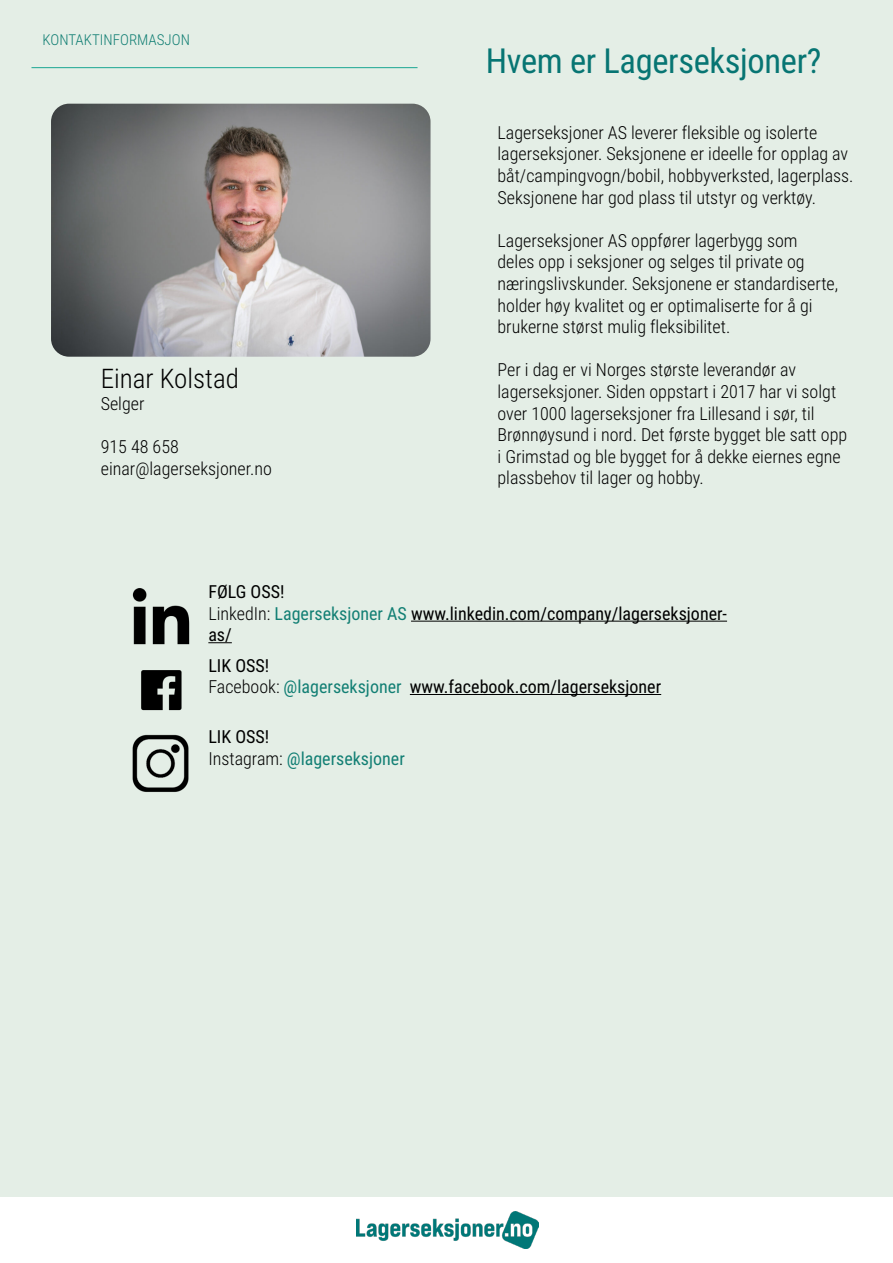
<style>
.page{position:relative;width:893px;height:1263px;background:#fff}
.page>*{position:absolute;margin:0;border:0;box-sizing:border-box;transform-origin:0 0}
.t1{font:34.5px "Roboto Condensed";letter-spacing:-.01em;color:#077573}
.t2{font:300 27px "Roboto Condensed";color:#000}
.t3{font:300 18px/21.6px "Roboto Condensed";color:#000}
.t4{font:18px/21.6px "Roboto Condensed";color:#000}
.t5{font:18px "Roboto Condensed";color:#127f74}
.t6{font:300 15px "Roboto Condensed";color:#127f74}
.s1{font-weight:300}
.s2{color:#127f74}
.s3{font-weight:300;color:#000}
</style>
<div class="page">
<div style="left:0;top:0;width:893px;height:1197px;background:#e4eee6"></div>
<hr style="left:31px;top:67px;width:387px;height:1px;background:#19a692">
<img style="left:141px;top:670px;width:41px;height:41px">
<hr style="left:410px;top:694px;width:251px;height:1px;background:#000">
<img style="left:132px;top:588px;width:58px;height:57px">
<hr style="left:411px;top:621px;width:316px;height:1px;background:#000">
<svg style="left:208px;top:642px;width:24px;height:1px"></svg>
<img style="left:51px;top:104px;width:380px;height:253px">
<img style="left:132px;top:734px;width:57px;height:58px">
<img style="left:356px;top:1212px;width:182px;height:37px">
<p class="t6" style="left:43px;top:29px;width:149px">KONTAKTINFORMASJON</p>
<p class="t2" style="left:101px;top:360px;width:140px">Einar Kolstad</p>
<p class="t3" style="left:101px;top:392px;width:45px">Selger</p>
<p class="t3" style="left:101px;top:435px;width:80px">915 48 658</p>
<p class="t3" style="left:101px;top:457px;width:173px">einar@lagerseksjoner.no</p>
<p class="t1" style="left:486px;top:36px;width:337px">Hvem er Lagerseksjoner?</p>
<p class="t3" style="left:497px;top:121px;width:357px">Lagerseksjoner AS leverer fleksible og isolerte lagerseksjoner. Seksjonene er ideelle for opplag av båt/campingvogn/bobil, hobbyverksted, lagerplass.<br>Seksjonene har god plass til utstyr og verktøy.</p>
<p class="t3" style="left:497px;top:229px;width:342px">Lagerseksjoner AS oppfører lagerbygg som deles opp i seksjoner og selges til private og næringslivskunder. Seksjonene er standardiserte, holder høy kvalitet og er optimaliserte for å gi brukerne størst mulig fleksibilitet.</p>
<p class="t3" style="left:497px;top:358px;width:351px">Per i dag er vi Norges største leverandør av lagerseksjoner. Siden oppstart i 2017 har vi solgt over 1000 lagerseksjoner fra Lillesand i sør, til Brønnøysund i nord. Det første bygget ble satt opp i Grimstad og ble bygget for å dekke eiernes egne plassbehov til lager og hobby.</p>
<p class="t4" style="left:208px;top:580px;width:78px">FØLG OSS!</p>
<p class="t4" style="left:208px;top:602px;width:520px"><span class="s1">LinkedIn:</span> <span class="s2">Lagerseksjoner AS</span> www.linkedin.com/company/lagerseksjoner&shy;as/</p>
<p class="t4" style="left:208px;top:654px;width:62px">LIK OSS!</p>
<p class="t4" style="left:208px;top:675px;width:454px"><span class="s1">Facebook:</span> <span class="s2">@lagerseksjoner</span> www.facebook.com/lagerseksjoner</p>
<p class="t4" style="left:208px;top:725px;width:62px">LIK OSS!</p>
<p class="t5" style="left:208px;top:746px;width:198px"><span class="s3">Instagram:</span> @lagerseksjoner</p>
</div>
